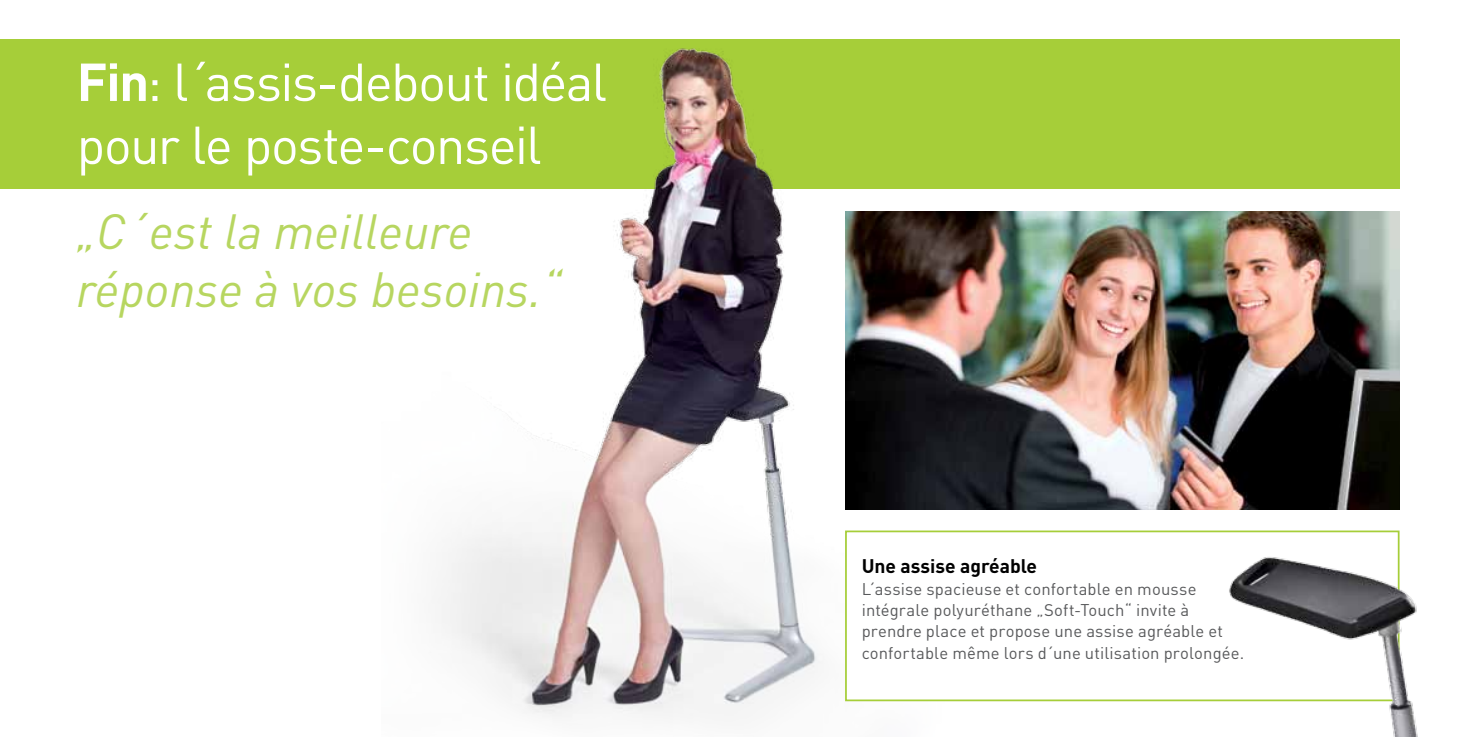
<style>
.page{position:relative;width:1474px;height:737px;background:#fff}
.page>*{position:absolute;margin:0;border:0;box-sizing:border-box;transform-origin:0 0}
.t1{font:52.5px/63px "DIN";letter-spacing:-.03em;color:#fff}
.t2{font:italic 48.82px/58.4px "DIN";color:#b7d660}
.t3{font:700 19.25px "DIN";color:#000}
.t4{font:16.62px/21.3px "DIN";letter-spacing:.01em;color:#58595b}
.s1{font-weight:700}
</style>
<div class="page">
<div style="left:0;top:39px;width:1399px;height:150px;background:#a6ce39"></div>
<img style="left:957px;top:211px;width:442px;height:298px">
<img style="left:437px;top:48px;width:520px;height:669px">
<div style="left:846px;top:531px;width:552px;height:169px;background:#fff"></div>
<div style="left:845px;top:530px;width:554px;height:171px;border:2px solid #a6ce39"></div>
<img style="left:1202px;top:547px;width:216px;height:190px">
<h1 class="t1" style="left:77px;top:49px;width:532px"><span class="s1">Fin</span>: l´assis-debout idéal pour le poste-conseil</h1>
<h2 class="t2" style="left:76px;top:201px;width:487px">„C´est la meilleure réponse à vos besoins.“</h2>
<p class="t3" style="left:861px;top:553px;width:177px">Une assise agréable</p>
<p class="t4" style="left:861px;top:577px;width:384px">L´assise spacieuse et confortable en mousse intégrale polyuréthane „Soft-Touch“ invite à prendre place et propose une assise agréable et confortable même lors d´une utilisation prolongée.</p>
</div>
